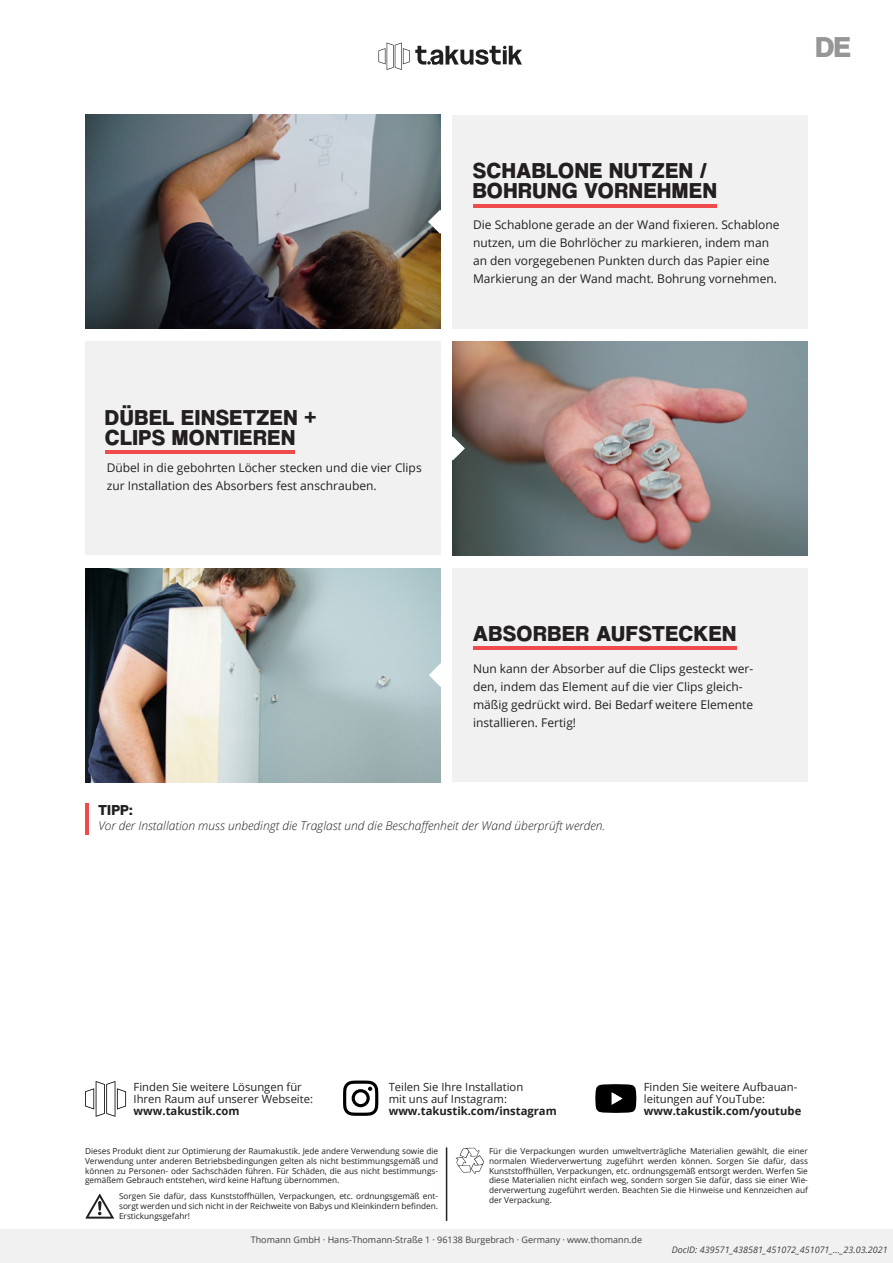
<style>
.page{position:relative;width:893px;height:1263px;background:#fff}
.page>*{position:absolute;margin:0;border:0;box-sizing:border-box;transform-origin:0 0}
.t1{font:30px "Coolvetica Hv";color:#969696}
.t2{font:22.5px/20.2px "Coolvetica Hv";letter-spacing:.055em;color:#231f20}
.t3{font:15px "Coolvetica Hv";color:#231f20}
.t4{font:12px/18px "Open Sans";color:#231f20}
.t5{font:italic 300 12px "Open Sans";color:#231f20}
.t6{font:11.25px/12px "Open Sans";color:#231f20}
.t7{font:700 11.25px "Open Sans";color:#231f20}
.t8{font:9px "Open Sans";color:#404040}
.t9{font:italic 9px "Open Sans";color:#404040}
.t10{font:8.25px/9.9px "Open Sans";color:#231f20;text-align:justify}
</style>
<div class="page">
<div style="left:0;top:1229px;width:893px;height:34px;background:#f1f1f1"></div>
<img style="left:85px;top:115px;width:355px;height:214px">
<img style="left:85px;top:568px;width:355px;height:214px">
<img style="left:453px;top:341px;width:355px;height:214px">
<svg style="left:428px;top:210px;width:13px;height:24px"></svg>
<svg style="left:452px;top:436px;width:13px;height:24px"></svg>
<div style="left:453px;top:115px;width:355px;height:214px;background:#f1f1f1"></div>
<hr style="left:473px;top:204px;width:243px;height:4px;background:#f04b4c">
<div style="left:85px;top:341px;width:355px;height:214px;background:#f1f1f1"></div>
<hr style="left:105px;top:450px;width:189px;height:4px;background:#f04b4c">
<div style="left:453px;top:568px;width:355px;height:214px;background:#f1f1f1"></div>
<hr style="left:473px;top:646px;width:263px;height:4px;background:#f04b4c">
<hr style="left:85px;top:803px;width:4px;height:32px;background:#f04b4c">
<svg style="left:429px;top:663px;width:24px;height:24px"></svg>
<svg style="left:378px;top:43px;width:144px;height:27px"></svg>
<svg style="left:85px;top:1194px;width:29px;height:25px"></svg>
<svg style="left:456px;top:1148px;width:28px;height:26px"></svg>
<hr style="left:446px;top:1147px;width:1px;height:74px;background:#231f20">
<svg style="left:85px;top:1081px;width:41px;height:36px"></svg>
<svg style="left:343px;top:1080px;width:35px;height:36px"></svg>
<svg style="left:595px;top:1084px;width:41px;height:29px"></svg>
<h2 class="t2" style="left:105px;top:407px;width:213px">DÜBEL EINSETZEN +<br>CLIPS MONTIEREN</h2>
<h3 class="t4" style="left:107px;top:458px;width:316px">Dübel in die gebohrten Löcher stecken und die vier Clips zur Installation des Absorbers fest anschrauben.</h3>
<h1 class="t1" style="left:816px;top:30px;width:36px">DE</h1>
<h2 class="t2" style="left:473px;top:160px;width:245px">SCHABLONE NUTZEN /<br>BOHRUNG VORNEHMEN</h2>
<h3 class="t4" style="left:473px;top:215px;width:308px">Die Schablone gerade an der Wand fixieren. Schablone nutzen, um die Bohrlöcher zu markieren, indem man an den vorgegebenen Punkten durch das Papier eine Markierung an der Wand macht. Bohrung vornehmen.</h3>
<h2 class="t2" style="left:473px;top:623px;width:264px">ABSORBER AUFSTECKEN</h2>
<h3 class="t3" style="left:98px;top:801px;width:36px">TIPP:</h3>
<h3 class="t4" style="left:473px;top:659px;width:282px">Nun kann der Absorber auf die Clips gesteckt wer&shy;den, indem das Element auf die vier Clips gleich&shy;mäßig gedrückt wird. Bei Bedarf weitere Elemente installieren. Fertig!</h3>
<h3 class="t5" style="left:98px;top:818px;width:508px">Vor der Installation muss unbedingt die Traglast und die Beschaffenheit der Wand überprüft werden.</h3>
<h3 class="t6" style="left:134px;top:1081px;width:181px">Finden Sie weitere Lösungen für<br>Ihren Raum auf unserer Webseite:</h3>
<h3 class="t7" style="left:134px;top:1103px;width:108px">www.takustik.com</h3>
<h3 class="t6" style="left:389px;top:1081px;width:136px">Teilen Sie Ihre Installation mit uns auf Instagram:</h3>
<h3 class="t7" style="left:389px;top:1103px;width:170px">www.takustik.com/instagram</h3>
<h3 class="t6" style="left:644px;top:1081px;width:155px">Finden Sie weitere Aufbauan&shy;leitungen auf YouTube:</h3>
<h3 class="t7" style="left:644px;top:1103px;width:159px">www.takustik.com/youtube</h3>
<p class="t10" style="left:85px;top:1145px;width:355px">Dieses Produkt dient zur Optimierung der Raumakustik. Jede andere Verwendung sowie die Verwendung unter anderen Betriebsbedingungen gelten als nicht bestimmungsgemäß und können zu Personen- oder Sachschäden führen. Für Schäden, die aus nicht bestimmungs&shy;gemäßem Gebrauch entstehen, wird keine Haftung übernommen.</p>
<p class="t10" style="left:119px;top:1191px;width:321px">Sorgen Sie dafür, dass Kunststoffhüllen, Verpackungen, etc. ordnungsgemäß ent&shy;sorgt werden und sich nicht in der Reichweite von Babys und Kleinkindern befinden.<br>Erstickungsgefahr!</p>
<p class="t10" style="left:489px;top:1145px;width:320px">Für die Verpackungen wurden umweltverträgliche Materialien gewählt, die einer normalen Wiederverwertung zugeführt werden können. Sorgen Sie dafür, dass Kunststoffhüllen, Verpackungen, etc. ordnungsgemäß entsorgt werden. Werfen Sie diese Materialien nicht einfach weg, sondern sorgen Sie dafür, dass sie einer Wie&shy;derverwertung zugeführt werden. Beachten Sie die Hinweise und Kennzeichen auf der Verpackung.</p>
<p class="t8" style="left:251px;top:1234px;width:393px">Thomann GmbH · Hans-Thomann-Straße 1 · 96138 Burgebrach · Germany · www.thomann.de</p>
<p class="t9" style="left:672px;top:1243px;width:217px">DocID: 439571_438581_451072_451071_..._23.03.2021</p>
</div>
